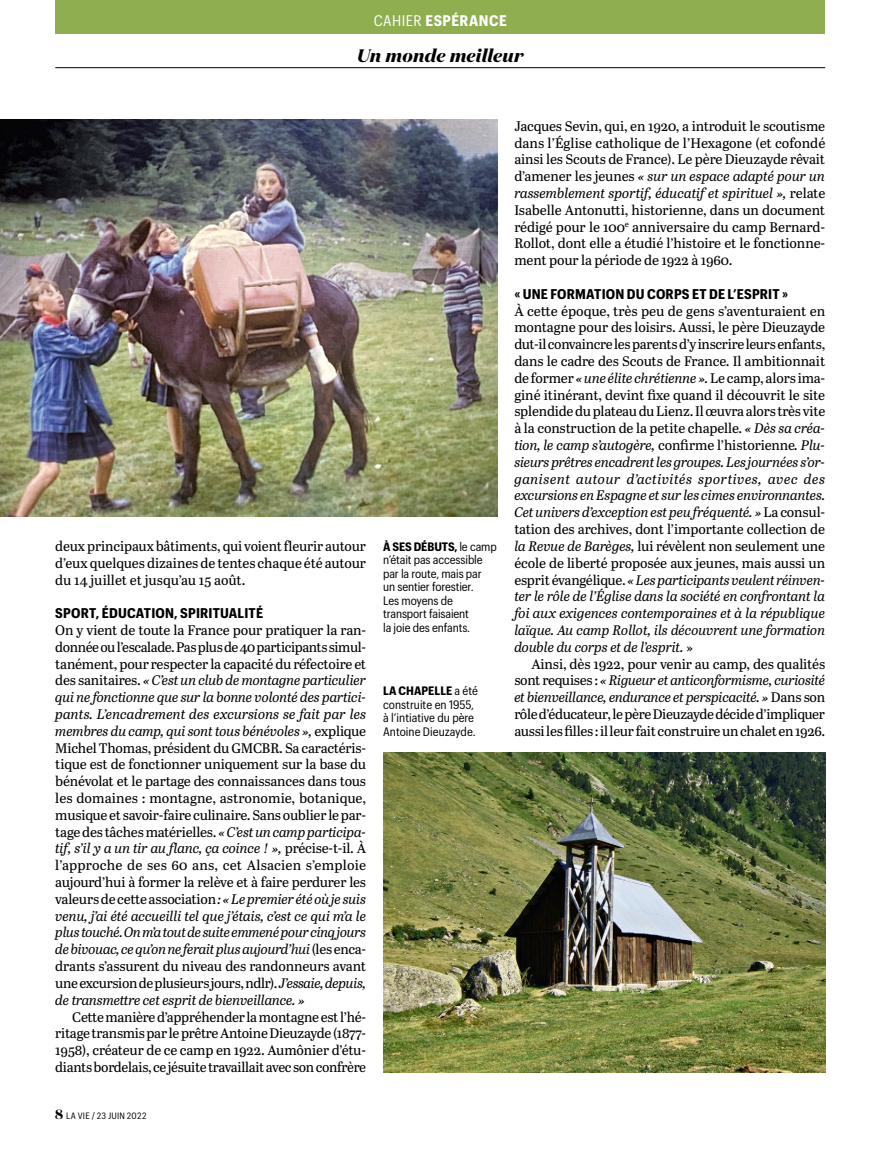
<style>
.page{position:relative;width:872px;height:1157px;background:#fff}
.page>*{position:absolute;margin:0;border:0;box-sizing:border-box;transform-origin:0 0}
.t1{font:italic 700 18px "Domaine Display";letter-spacing:.015em;color:#000}
.t2{font:700 15px "Graphik Compact";letter-spacing:.03em;color:#fff}
.t3{font:13.8px/16.8px "Abril Text";letter-spacing:-.02em;color:#000;text-align:justify}
.t4{font:700 13.8px "Graphik Compact";letter-spacing:.015em;color:#000}
.t5{font:12px/13.5px "Graphik Compact";letter-spacing:-.01em;color:#000}
.t6{font:9px "Graphik Compact";letter-spacing:.035em;color:#000}
.s1{font-weight:400}
.s2{font-style:italic}
.s3{font-family:"Domaine Display";font-weight:700;font-size:13.5px}
.s4{font-weight:700}
</style>
<div class="page">
<img style="left:0;top:119px;width:497px;height:398px">
<img style="left:383px;top:752px;width:442px;height:320px">
<div style="left:55px;top:0;width:770px;height:34px;background:#8eae50"></div>
<hr style="left:55px;top:67px;width:770px;height:1px;background:#000">
<p class="t2" style="left:374px;top:9px;width:135px"><span class="s1">CAHIER</span> ESPÉRANCE</p>
<h1 class="t1" style="left:357px;top:43px;width:168px">Un monde meilleur</h1>
<p class="t3" style="left:55px;top:537px;width:312px">deux principaux bâtiments, qui voient fleurir autour d’eux quelques dizaines de tentes chaque été autour du 14 juillet et jusqu’au 15 août.</p>
<p class="t4" style="left:55px;top:603px;width:209px">SPORT, ÉDUCATION, SPIRITUALITÉ</p>
<p class="t3" style="left:55px;top:621px;width:312px">On y vient de toute la France pour pratiquer la ran&shy;donnée ou l’escalade. Pas plus de 40 participants simul&shy;tanément, pour respecter la capacité du réfectoire et des sanitaires. <span class="s2">« C’est un club de montagne particulier qui ne fonctionne que sur la bonne volonté des partici&shy;pants. L’encadrement des excursions se fait par les membres du camp, qui sont tous bénévoles »,</span> explique Michel Thomas, président du GMCBR. Sa caractéris&shy;tique est de fonctionner uniquement sur la base du bénévolat et le partage des connaissances dans tous les domaines : montagne, astronomie, botanique, musique et savoir-faire culinaire. Sans oublier le par&shy;tage des tâches matérielles. <span class="s2">« C’est un camp participa&shy;tif, s’il y a un tir au flanc, ça coince ! »,</span> précise-t-il. À l’approche de ses 60 ans, cet Alsacien s’emploie aujourd’hui à former la relève et à faire perdurer les valeurs de cette association <span class="s2">: « Le premier été où je suis venu, j’ai été accueilli tel que j’étais, c’est ce qui m’a le plus touché. On m’a tout de suite emmené pour cinq jours de bivouac, ce qu’on ne ferait plus aujourd’hui</span> (les enca&shy;drants s’assurent du niveau des randonneurs avant une excursion de plusieurs jours, ndlr). <span class="s2">J’essaie, depuis, de transmettre cet esprit de bienveillance. »</span></p>
<p class="t3" style="left:55px;top:1007px;width:312px;text-indent:17px">Cette manière d’appréhender la montagne est l’hé&shy;ritage transmis par le prêtre Antoine Dieuzayde (1877- 1958), créateur de ce camp en 1922. Aumônier d’étu&shy;diants bordelais, ce jésuite travaillait avec son confrère</p>
<p class="t6" style="left:55px;top:1109px;width:93px"><span class="s3">8</span> LA VIE / 23 jui n 2022</p>
<p class="t5" style="left:383px;top:539px;width:115px"><span class="s4">À SES DÉBUTS,</span> le camp n’était pas accessible par la route, mais par<br>un sentier forestier.<br>Les moyens de transport faisaient<br>la joie des enfants.</p>
<p class="t5" style="left:383px;top:683px;width:96px"><span class="s4">LA CHAPELLE</span> a été construite en 1955, à l’intiative du père<br>Antoine Dieuzayde.</p>
<p class="t3" style="left:514px;top:117px;width:312px">Jacques Sevin, qui, en 1920, a introduit le scoutisme dans l’Église catholique de l’Hexagone (et cofondé ainsi les Scouts de France). Le père Dieuzayde rêvait d’amener les jeunes <span class="s2">« sur un espace adapté pour un rassemblement sportif, éducatif et spirituel »,</span> relate Isabelle Antonutti, historienne, dans un document rédigé pour le 100<sup>e</sup> anniversaire du camp Bernard-Rollot, dont elle a étudié l’histoire et le fonctionne&shy;ment pour la période de 1922 à 1960.</p>
<p class="t4" style="left:514px;top:283px;width:275px">« UNE FORMATION DU CORPS ET DE L’ESPRIT »</p>
<p class="t3" style="left:514px;top:302px;width:312px">À cette époque, très peu de gens s’aventuraient en montagne pour des loisirs. Aussi, le père Dieuzayde dut-il convaincre les parents d’y inscrire leurs enfants, dans le cadre des Scouts de France. Il ambitionnait de former <span class="s2">« une élite chrétienne ».</span> Le camp, alors ima&shy;giné itinérant, devint fixe quand il découvrit le site splendide du plateau du Lienz. Il œuvra alors très vite à la construction de la petite chapelle. <span class="s2">« Dès sa créa&shy;tion, le camp s’autogère,</span> confirme l’historienne<span class="s2">. Plu&shy;sieurs prêtres encadrent les groupes. Les journées s’or&shy;ganisent autour d’activités sportives, avec des excursions en Espagne et sur les cimes environnantes.<br>Cet univers d’exception est peu fréquenté. »</span> La consul&shy;tation des archives, dont l’importante collection de <span class="s2">la Revue de Barèges,</span> lui révèlent non seulement une école de liberté proposée aux jeunes, mais aussi un esprit évangélique. <span class="s2">« Les participants veulent réinven&shy;ter le rôle de l’Église dans la société en confrontant la foi aux exigences contemporaines et à la république laïque. Au camp Rollot, ils découvrent une formation double du corps et de l’esprit.</span> »</p>
<p class="t3" style="left:514px;top:654px;width:312px;text-indent:17px">Ainsi, dès 1922, pour venir au camp, des qualités sont requises : <span class="s2">« Rigueur et anticonformisme, curiosité et bienveillance, endurance et perspicacité. »</span> Dans son rôle d’éducateur, le père Dieuzayde décide d’impliquer aussi les filles : il leur fait construire un chalet en 1926.</p>
</div>
